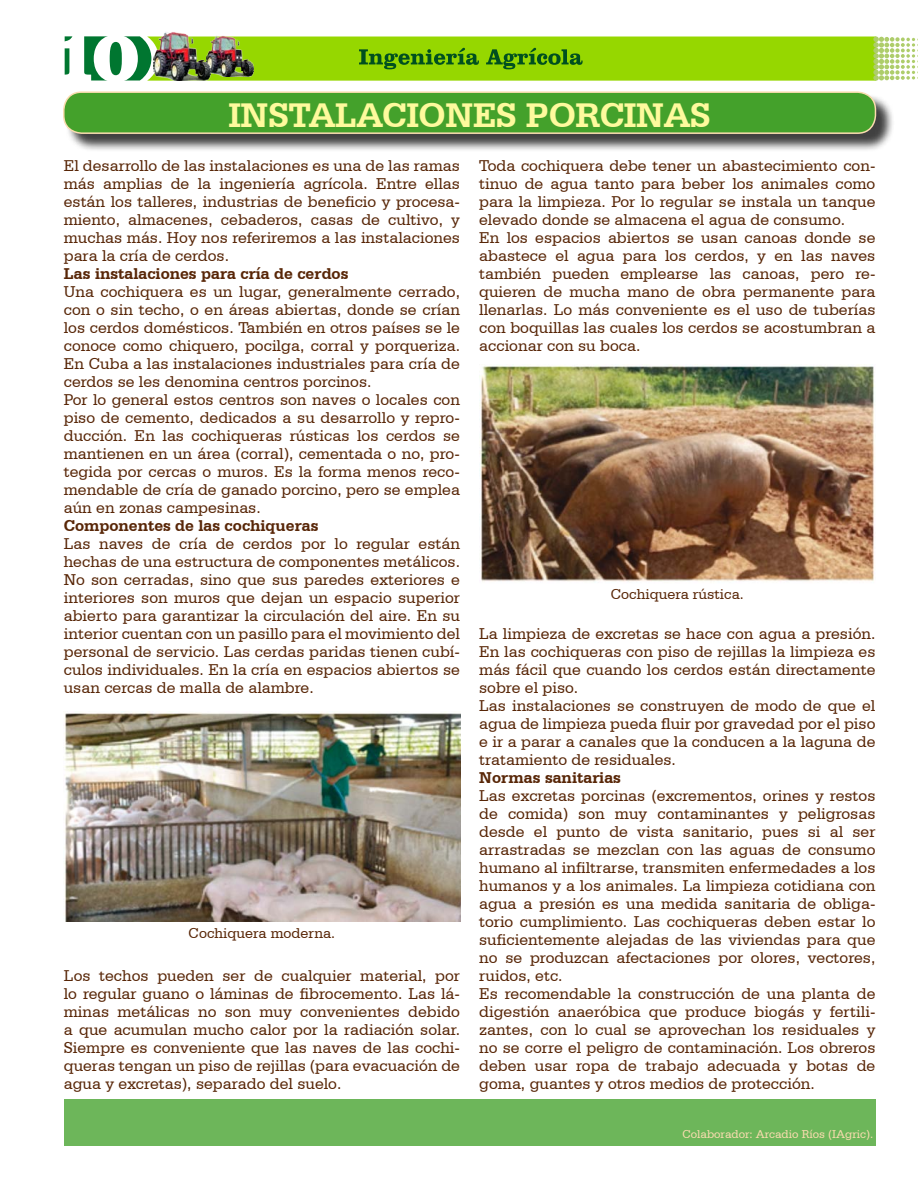
<style>
.page{position:relative;width:918px;height:1188px;background:#fff}
.page>*{position:absolute;margin:0;border:0;box-sizing:border-box;transform-origin:0 0}
.t1{font:700 36px "Serifa BT";color:#fefa9d}
.t2{font:16.5px/18px "Serifa BT";color:#582607}
.t3{font:700 16.5px "Serifa BT";color:#582607}
.t4{font:15px "Serifa BT";color:#582607}
.t5{font:12px "Serifa BT";color:#fadcaf}
</style>
<div class="page">
<div style="left:64px;top:1099px;width:811px;height:46px;background:#6db65a"></div>
<svg style="left:64px;top:36px;width:854px;height:45px;background:#94d024"></svg>
<img style="left:211px;top:36px;width:43px;height:40px">
<img style="left:153px;top:32px;width:58px;height:49px">
<div style="left:65px;top:94px;width:830px;height:59px;background:#000;opacity:.75"></div>
<div style="left:64px;top:92px;width:811px;height:41px;background:#44a12b;border-radius:18px"></div>
<div style="left:63px;top:91px;width:813px;height:43px;border:2px solid #fadcaf;border-radius:18px"></div>
<img style="left:64px;top:712px;width:396px;height:209px">
<img style="left:479px;top:365px;width:396px;height:217px">
<h1 class="t1" style="left:229px;top:93px;width:36px">Instalaciones</h1>
<h1 class="t1" style="left:526px;top:93px;width:24px">porcinas</h1>
<p class="t2" style="left:64px;top:156px;width:398px;text-align:justify">El desarrollo de las instalaciones es una de las ramas más amplias de la ingeniería agrícola. Entre ellas están los talleres, industrias de beneficio y procesa&shy;miento, almacenes, cebaderos, casas de cultivo, y muchas más. Hoy nos referiremos a las instalaciones para la cría de cerdos.</p>
<p class="t3" style="left:64px;top:263px;width:286px">Las instalaciones para cría de cerdos</p>
<p class="t2" style="left:64px;top:282px;width:398px">Una cochiquera es un lugar, generalmente cerrado, con o sin techo, o en áreas abiertas, donde se crían los cerdos domésticos. También en otros países se le conoce como chiquero, pocilga, corral y porqueriza.<br>En Cuba a las instalaciones industriales para cría de cerdos se les denomina centros porcinos.<br>Por lo general estos centros son naves o locales con piso de cemento, dedicados a su desarrollo y repro&shy;ducción. En las cochiqueras rústicas los cerdos se mantienen en un área (corral), cementada o no, pro&shy;tegida por cercas o muros. Es la forma menos reco&shy;mendable de cría de ganado porcino, pero se emplea aún en zonas campesinas.</p>
<p class="t3" style="left:64px;top:515px;width:256px">Componentes de las cochiqueras</p>
<p class="t2" style="left:64px;top:534px;width:398px;text-align:justify">Las naves de cría de cerdos por lo regular están hechas de una estructura de componentes metálicos.<br>No son cerradas, sino que sus paredes exteriores e interiores son muros que dejan un espacio superior abierto para garantizar la circulación del aire. En su interior cuentan con un pasillo para el movimiento del personal de servicio. Las cerdas paridas tienen cubí&shy;culos individuales. En la cría en espacios abiertos se usan cercas de malla de alambre.</p>
<p class="t2" style="left:479px;top:156px;width:398px">Toda cochiquera debe tener un abastecimiento con&shy;tinuo de agua tanto para beber los animales como para la limpieza. Por lo regular se instala un tanque elevado donde se almacena el agua de consumo.<br>En los espacios abiertos se usan canoas donde se abastece el agua para los cerdos, y en las naves también pueden emplearse las canoas, pero re&shy;quieren de mucha mano de obra permanente para llenarlas. Lo más conveniente es el uso de tuberías con boquillas las cuales los cerdos se acostumbran a accionar con su boca.</p>
<p class="t4" style="left:611px;top:586px;width:134px">Cochiquera rústica.</p>
<p class="t2" style="left:479px;top:624px;width:398px">La limpieza de excretas se hace con agua a presión.<br>En las cochiqueras con piso de rejillas la limpieza es más fácil que cuando los cerdos están directamente sobre el piso.<br>Las instalaciones se construyen de modo de que el agua de limpieza pueda fluir por gravedad por el piso e ir a parar a canales que la conducen a la laguna de tratamiento de residuales.</p>
<p class="t3" style="left:479px;top:767px;width:143px">Normas sanitarias</p>
<p class="t2" style="left:479px;top:786px;width:398px">Las excretas porcinas (excrementos, orines y restos de comida) son muy contaminantes y peligrosas desde el punto de vista sanitario, pues si al ser arrastradas se mezclan con las aguas de consumo humano al infiltrarse, transmiten enfermedades a los humanos y a los animales. La limpieza cotidiana con agua a presión es una medida sanitaria de obliga&shy;torio cumplimiento. Las cochiqueras deben estar lo suficientemente alejadas de las viviendas para que no se produzcan afectaciones por olores, vectores, ruidos, etc.<br>Es recomendable la construcción de una planta de digestión anaeróbica que produce biogás y fertili&shy;zantes, con lo cual se aprovechan los residuales y no se corre el peligro de contaminación. Los obreros deben usar ropa de trabajo adecuada y botas de goma, guantes y otros medios de protección.</p>
<p class="t4" style="left:189px;top:924px;width:148px">Cochiquera moderna.</p>
<p class="t2" style="left:64px;top:966px;width:398px;text-align:justify">Los techos pueden ser de cualquier material, por lo regular guano o láminas de fibrocemento. Las lá&shy;minas metálicas no son muy convenientes debido a que acumulan mucho calor por la radiación solar.<br>Siempre es conveniente que las naves de las cochi&shy;queras tengan un piso de rejillas (para evacuación de agua y excretas), separado del suelo.</p>
<p class="t5" style="left:682px;top:1127px;width:192px">Colaborador: Arcadio Ríos (IAgric).</p>
</div>
